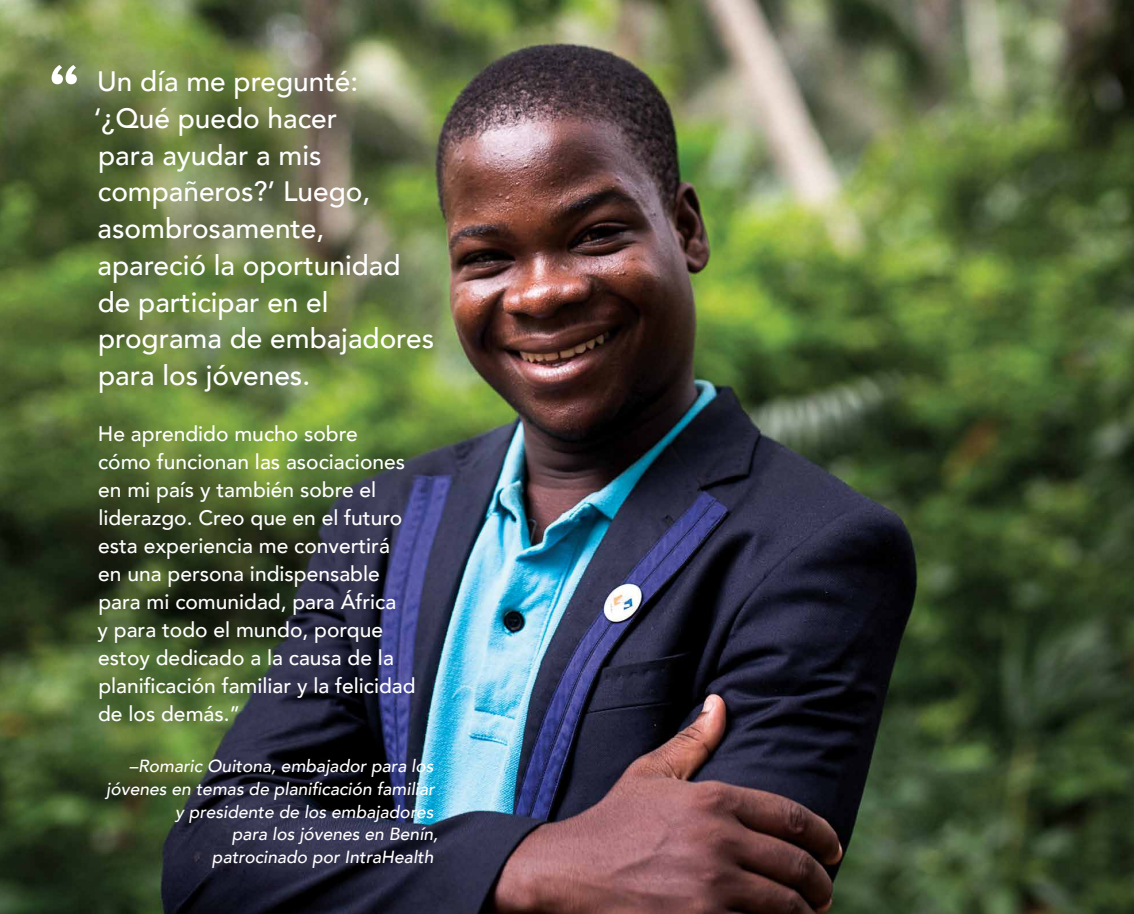
<style>
.page{position:relative;width:1134px;height:914px;background:#fff}
.page>*{position:absolute;margin:0;border:0;box-sizing:border-box;transform-origin:0 0}
.t1{font:600 82.25px "Trenda";color:#fff}
.t2{font:500 28px/36.8px "Avenir";color:#fff}
.t3{font:500 21px/28px "Avenir";color:#fff}
.t4{font:italic 500 17.5px/22.8px "Avenir";color:#fff;text-align:right}
</style>
<div class="page">
<img style="left:0;top:0;width:1134px;height:914px">
<h1 class="t1" style="left:48px;top:47px;width:34px">“</h1>
<h2 class="t2" style="left:94px;top:61px;width:342px">Un día me pregunté: ‘¿Qué puedo hacer<br>para ayudar a mis compañeros?’ Luego, asombrosamente, apareció la oportunidad de participar en el programa de embajadores para los jóvenes.</h2>
<p class="t3" style="left:98px;top:419px;width:320px">He aprendido mucho sobre<br>cómo funcionan las asociaciones en mi país y también sobre el liderazgo. Creo que en el futuro esta experiencia me convertirá en una persona indispensable para mi comunidad, para África<br>y para todo el mundo, porque estoy dedicado a la causa de la planificación familiar y la felicidad de los demás.”</p>
<p class="t4" style="left:106px;top:755px;width:333px">–Romaric Ouitona, embajador para los jóvenes en temas de planificación familiar y presidente de los embajadores<br>para los jóvenes en Benín,<br>patrocinado por IntraHealth</p>
</div>
